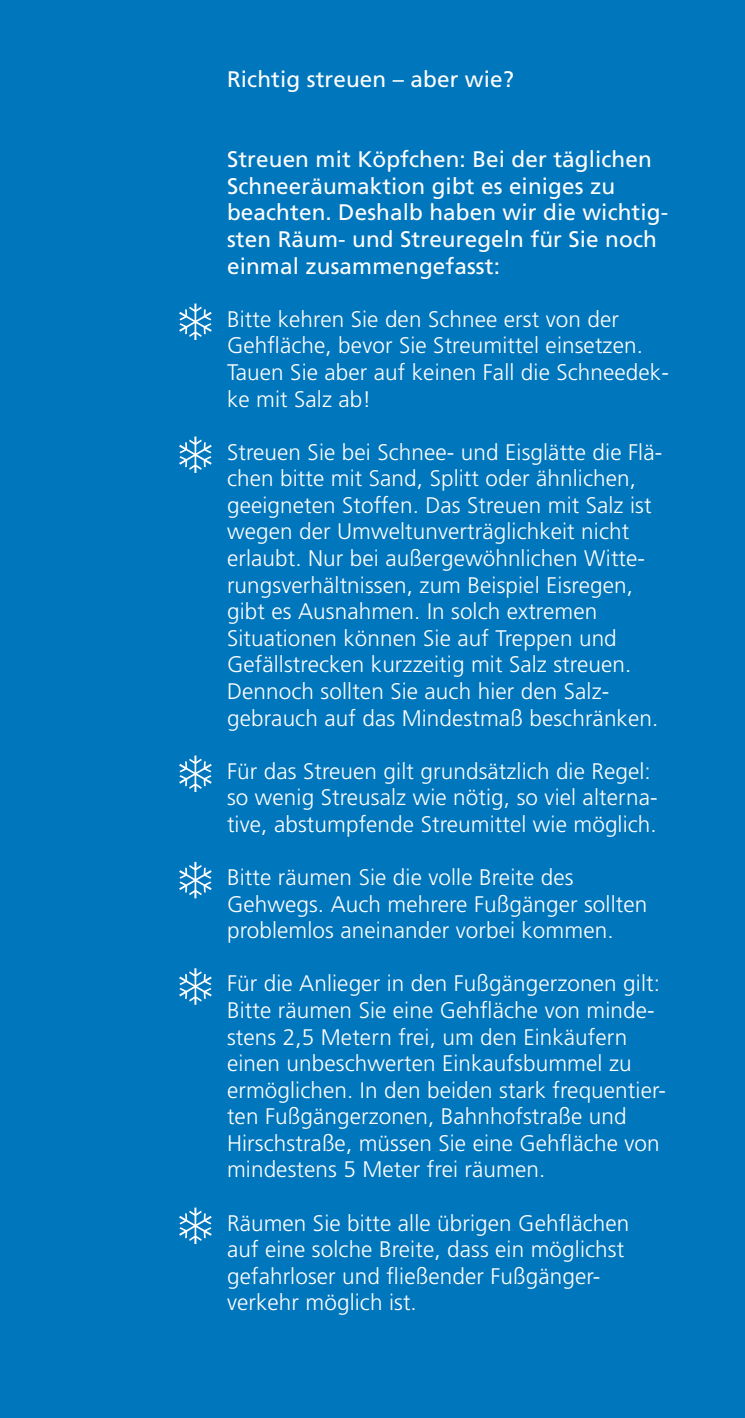
<style>
.page{position:relative;width:745px;height:1418px;background:#fff}
.page>*{position:absolute;margin:0;border:0;box-sizing:border-box;transform-origin:0 0}
.t1{font:52.5px/106.2px "Zapf Dingbats ITC";color:#fff;text-align:justify}
.t2{font:300 22.5px/26.5px "Frutiger";letter-spacing:.005em;color:#fff}
.t3{font:22.5px/26.5px "Frutiger";letter-spacing:.005em;color:#fff}
</style>
<div class="page">
<div style="left:1px;top:0;width:743px;height:1417px;background:#0076bd"></div>
<p class="t3" style="left:227px;top:66px;width:288px">Richtig streuen – aber wie?</p>
<h1 class="t1" style="left:177px;top:721px;width:38px">❄ ❄ ❄</h1>
<p class="t3" style="left:227px;top:146px;width:442px">Streuen mit Köpfchen: Bei der täglichen Schneeräumaktion gibt es einiges zu beachten. Deshalb haben wir die wichtig&shy;sten Räum- und Streuregeln für Sie noch einmal zusammengefasst:</p>
<p class="t2" style="left:227px;top:306px;width:443px">Bitte kehren Sie den Schnee erst von der Gehfläche, bevor Sie Streumittel einsetzen.<br>Tauen Sie aber auf keinen Fall die Schneedec&shy;ke mit Salz ab!</p>
<p class="t2" style="left:227px;top:438px;width:436px">Streuen Sie bei Schnee- und Eisglätte die Flä&shy;chen bitte mit Sand, Splitt oder ähnlichen, geeigneten Stoffen. Das Streuen mit Salz ist wegen der Umweltunverträglichkeit nicht erlaubt. Nur bei außergewöhnlichen Witte&shy;rungsverhältnissen, zum Beispiel Eisregen, gibt es Ausnahmen. In solch extremen Situationen können Sie auf Treppen und Gefällstrecken kurzzeitig mit Salz streuen.<br>Dennoch sollten Sie auch hier den Salz&shy;gebrauch auf das Mindestmaß beschränken.</p>
<p class="t2" style="left:227px;top:757px;width:432px">Für das Streuen gilt grundsätzlich die Regel: so wenig Streusalz wie nötig, so viel alterna&shy;tive, abstumpfende Streumittel wie möglich.</p>
<p class="t2" style="left:227px;top:864px;width:421px">Bitte räumen Sie die volle Breite des<br>Gehwegs. Auch mehrere Fußgänger sollten problemlos aneinander vorbei kommen.</p>
<p class="t2" style="left:227px;top:970px;width:440px">Für die Anlieger in den Fußgängerzonen gilt:<br>Bitte räumen Sie eine Gehfläche von minde&shy;stens 2,5 Metern frei, um den Einkäufern einen unbeschwerten Einkaufsbummel zu ermöglichen. In den beiden stark frequentier&shy;ten Fußgängerzonen, Bahnhofstraße und Hirschstraße, müssen Sie eine Gehfläche von mindestens 5 Meter frei räumen.</p>
<p class="t2" style="left:227px;top:1209px;width:403px">Räumen Sie bitte alle übrigen Gehflächen auf eine solche Breite, dass ein möglichst gefahrloser und fließender Fußgänger&shy;verkehr möglich ist.</p>
</div>
